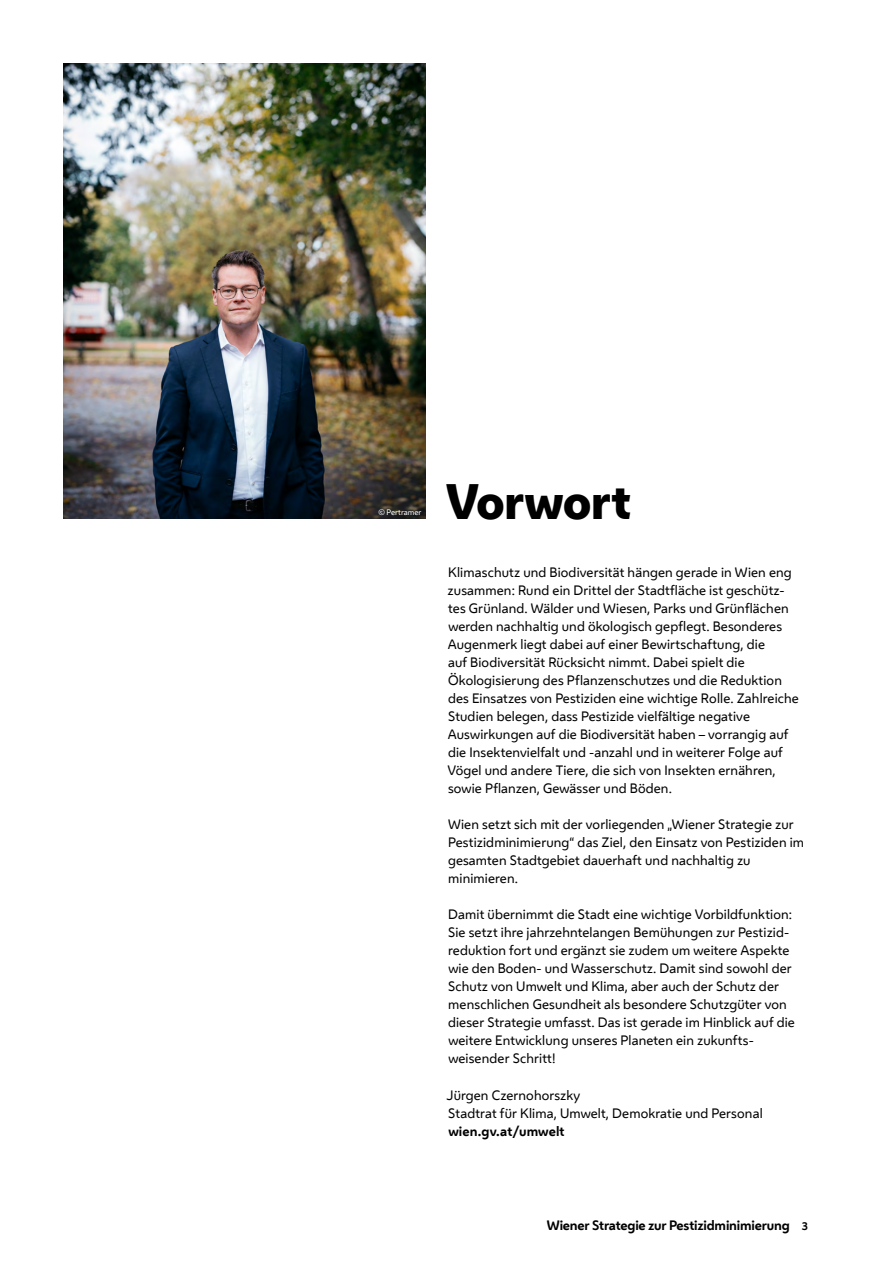
<style>
.page{position:relative;width:893px;height:1263px;background:#fff}
.page>*{position:absolute;margin:0;border:0;box-sizing:border-box;transform-origin:0 0}
.t1{font:800 46.5px "Wiener Melange";letter-spacing:-.015em;color:#000}
.t2{font:12.75px/18px "Wiener Melange Regular 2";letter-spacing:.01em;color:#000}
.t3{font:700 12.75px "Wiener Melange";letter-spacing:-.015em;color:#000}
.t4{font:7.5px "Wiener Melange Regular 2";color:#fff}
.s1{font-family:"Wiener Melange";font-weight:700}
.s2{font-size:10.5px}
</style>
<div class="page">
<img style="left:64px;top:64px;width:361px;height:455px">
<p class="t4" style="left:378px;top:506px;width:44px">© Pertramer</p>
<h2 class="t1" style="left:445px;top:469px;width:187px">Vorwort</h2>
<p class="t2" style="left:448px;top:563px;width:353px">Klimaschutz und Biodiversität hängen gerade in Wien eng zusammen: Rund ein Drittel der Stadtfläche ist geschütz&shy;tes Grünland. Wälder und Wiesen, Parks und Grünflächen werden nachhaltig und ökologisch gepflegt. Besonderes Augenmerk liegt dabei auf einer Bewirtschaftung, die<br>auf Biodiversität Rücksicht nimmt. Dabei spielt die Ökologisierung des Pflanzenschutzes und die Reduktion des Einsatzes von Pestiziden eine wichtige Rolle. Zahlreiche Studien belegen, dass Pestizide vielfältige negative Auswirkungen auf die Biodiversität haben – vorrangig auf die Insektenvielfalt und -anzahl und in weiterer Folge auf Vögel und andere Tiere, die sich von Insekten ernähren, sowie Pflanzen, Gewässer und Böden.</p>
<p class="t2" style="left:448px;top:815px;width:358px">Wien setzt sich mit der vorliegenden „Wiener Strategie zur Pestizidminimierung“ das Ziel, den Einsatz von Pestiziden im gesamten Stadtgebiet dauerhaft und nachhaltig zu minimieren.</p>
<p class="t2" style="left:448px;top:905px;width:348px">Damit übernimmt die Stadt eine wichtige Vorbildfunktion:<br>Sie setzt ihre jahrzehntelangen Bemühungen zur Pestizid&shy;reduktion fort und ergänzt sie zudem um weitere Aspekte wie den Boden- und Wasserschutz. Damit sind sowohl der Schutz von Umwelt und Klima, aber auch der Schutz der menschlichen Gesundheit als besondere Schutzgüter von dieser Strategie umfasst. Das ist gerade im Hinblick auf die weitere Entwicklung unseres Planeten ein zukunfts&shy;weisender Schritt!</p>
<p class="t2" style="left:447px;top:1085px;width:318px">Jürgen Czernohorszky<br>Stadtrat für Klima, Umwelt, Demokratie und Personal <span class="s1">wien.gv.at/umwelt</span></p>
<p class="t3" style="left:547px;top:1214px;width:263px">Wiener Strategie zur Pestizidminimierung <span class="s2">3</span></p>
</div>
